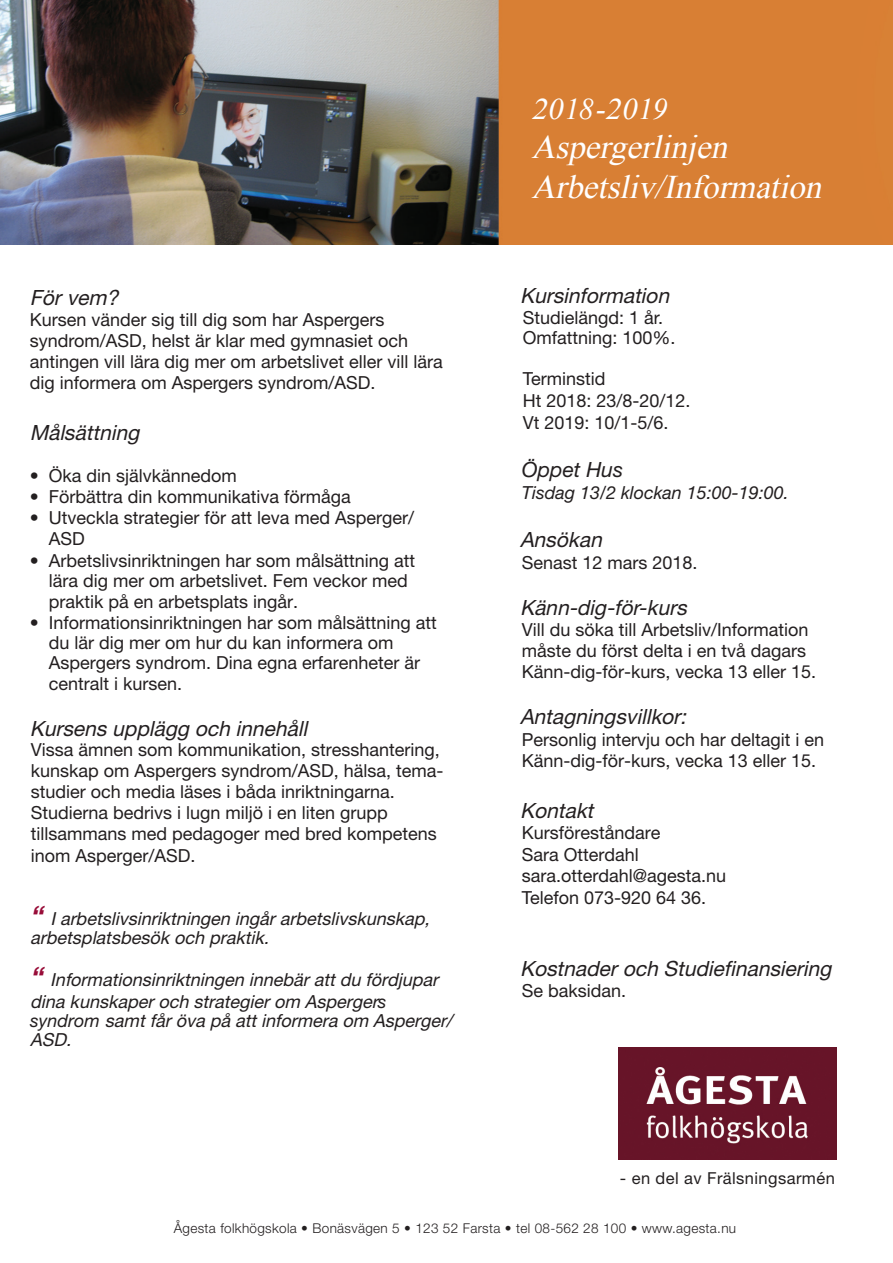
<style>
.page{position:relative;width:893px;height:1263px;background:#fff}
.page>*{position:absolute;margin:0;border:0;box-sizing:border-box;transform-origin:0 0}
.t1{font:italic 33px/40.2px "Times New Roman";color:#fff}
.t2{font:italic 30px "Times New Roman";color:#fff}
.t3{font:italic 21px "Helvetica Neue LT Std";color:#231f20}
.t4{font:italic 21px "Helvetica Neue LT Std";color:#231f20}
.t5{font:18px/21px "Helvetica Neue LT Std";color:#231f20}
.t6{font:italic 18px/18.8px "Helvetica Neue LT Std";color:#231f20}
.t7{font:italic 18px "Helvetica Neue LT Std";color:#231f20}
.t8{font:16.5px "Helvetica Neue LT Std";letter-spacing:.025em;color:#231f20}
.t9{font:300 13.5px "Helvetica Neue LT Std";letter-spacing:.025em;color:#231f20}
.s1{font-weight:700;font-size:27px;color:#980c38}
.s2{font-style:inherit}
</style>
<div class="page">
<img style="left:0;top:0;width:893px;height:244px">
<img style="left:618px;top:1047px;width:218px;height:112px">
<p class="t3" style="left:30px;top:285px;width:95px">Förvem?</p>
<p class="t5" style="left:30px;top:309px;width:415px">Kursen vänder sig till dig som har Aspergers syndrom/ASD, helst är klar med gymnasiet och antingen vill lära dig mer om arbetslivet eller vill lära dig informera om Aspergers syndrom/ASD.</p>
<p class="t3" style="left:30px;top:420px;width:116px">Målsättning</p>
<p class="t5" style="left:30px;top:465px;width:209px">• Öka din självkännedom</p>
<p class="t5" style="left:30px;top:486px;width:323px">• Förbättra din kommunikativa förmåga</p>
<p class="t5" style="left:49px;top:506px;width:367px;line-height:21.6px;text-indent:-19px">• Utveckla strategier för att leva med Asperger/<br>ASD</p>
<p class="t5" style="left:49px;top:550px;width:368px;line-height:20.4px;text-indent:-19px">• Arbetslivsinriktningen har som målsättning att lära dig mer om arbetslivet. Fem veckor med praktik på en arbetsplats ingår.</p>
<p class="t5" style="left:49px;top:612px;width:390px;line-height:20.4px;text-indent:-19px">• Informationsinriktningen har som målsättning att du lär dig mer om hur du kan informera om Aspergers syndrom. Dina egna erfarenheter är centralt i kursen.</p>
<p class="t3" style="left:30px;top:716px;width:284px">Kursens upplägg och innehåll</p>
<p class="t5" style="left:31px;top:739px;width:414px">Vissa ämnen som kommunikation, stresshantering, kunskap om Aspergers syndrom/ASD, hälsa, tema&shy;studier och media läses i båda inriktningarna.<br>Studierna bedrivs i lugn miljö i en liten grupp tillsammans med pedagoger med bred kompetens inom Asperger/ASD.</p>
<p class="t6" style="left:30px;top:909px;width:405px"><span class="s1">“</span> Iarbetslivsinriktningen ingårarbetslivskunskap, arbetsplatsbesök och praktik.</p>
<p class="t6" style="left:30px;top:968px;width:414px;line-height:21.6px"><span class="s1">“</span> Informationsinriktningen innebärattdu fördjupar dina kunskaperoch strategierom Asperger<span class="s2">s</span></p>
<p class="t6" style="left:30px;top:1010px;width:428px"><span class="s2">syn dro m</span> samtfåröva på attinformera om Asperger/<br>ASD.</p>
<h2 class="t2" style="left:531px;top:88px;width:137px">201<span class="s2">8</span> -201<span class="s2">9</span></h2>
<h1 class="t1" style="left:531px;top:126px;width:300px">Aspergerlinj en<br>Arbetsliv/Information</h1>
<p class="t3" style="left:520px;top:283px;width:156px">Kursinformation</p>
<p class="t5" style="left:523px;top:308px;width:154px;line-height:19.8px">Studielängd: 1 år.<br>Omfattning: 100%.</p>
<p class="t5" style="left:523px;top:368px;width:169px;line-height:21.6px">Terminstid<br>Ht 2018: 23/8-20/12.<br>Vt 2019: 10/1-5/6.</p>
<p class="t4" style="left:522px;top:457px;width:103px">Öppet Hus</p>
<p class="t7" style="left:522px;top:482px;width:269px">Tisdag 13/2 klockan 15:00-19:00.</p>
<p class="t3" style="left:520px;top:527px;width:88px">Ansökan</p>
<p class="t5" style="left:522px;top:551px;width:177px">Senast 12 mars 2018.</p>
<p class="t3" style="left:520px;top:595px;width:173px">Känn-dig-för-kurs</p>
<p class="t5" style="left:522px;top:619px;width:296px">Vill du söka till Arbetsliv/Information måste du först delta i en två dagars<br>Känn-dig-för-kurs, vecka 13 eller 15.</p>
<p class="t3" style="left:520px;top:704px;width:173px">Antagningsvillkor:</p>
<p class="t5" style="left:522px;top:728px;width:304px;line-height:21.6px">Personlig intervju och har deltagit i en<br>Känn-dig-för-kurs, vecka 13 eller 15.</p>
<p class="t3" style="left:520px;top:798px;width:80px">Kontakt</p>
<p class="t5" style="left:522px;top:822px;width:206px;line-height:21.5px">Kursföreståndare<br>Sara Otterdahl sara.otterdahl@agesta.nu<br>Telefon 073-920 64 36.</p>
<p class="t3" style="left:520px;top:955px;width:318px">Kostnaderoch Studiefinansiering</p>
<p class="t5" style="left:522px;top:980px;width:106px">Se baksidan.</p>
<p class="t8" style="left:620px;top:1168px;width:216px">- en del av Frälsningsarmén</p>
<p class="t9" style="left:174px;top:1220px;width:564px">Ågesta folkhögskola • Bonäsvägen 5 • 123 52 Farsta • tel 08-562 28 100 • www.agesta.nu</p>
</div>
